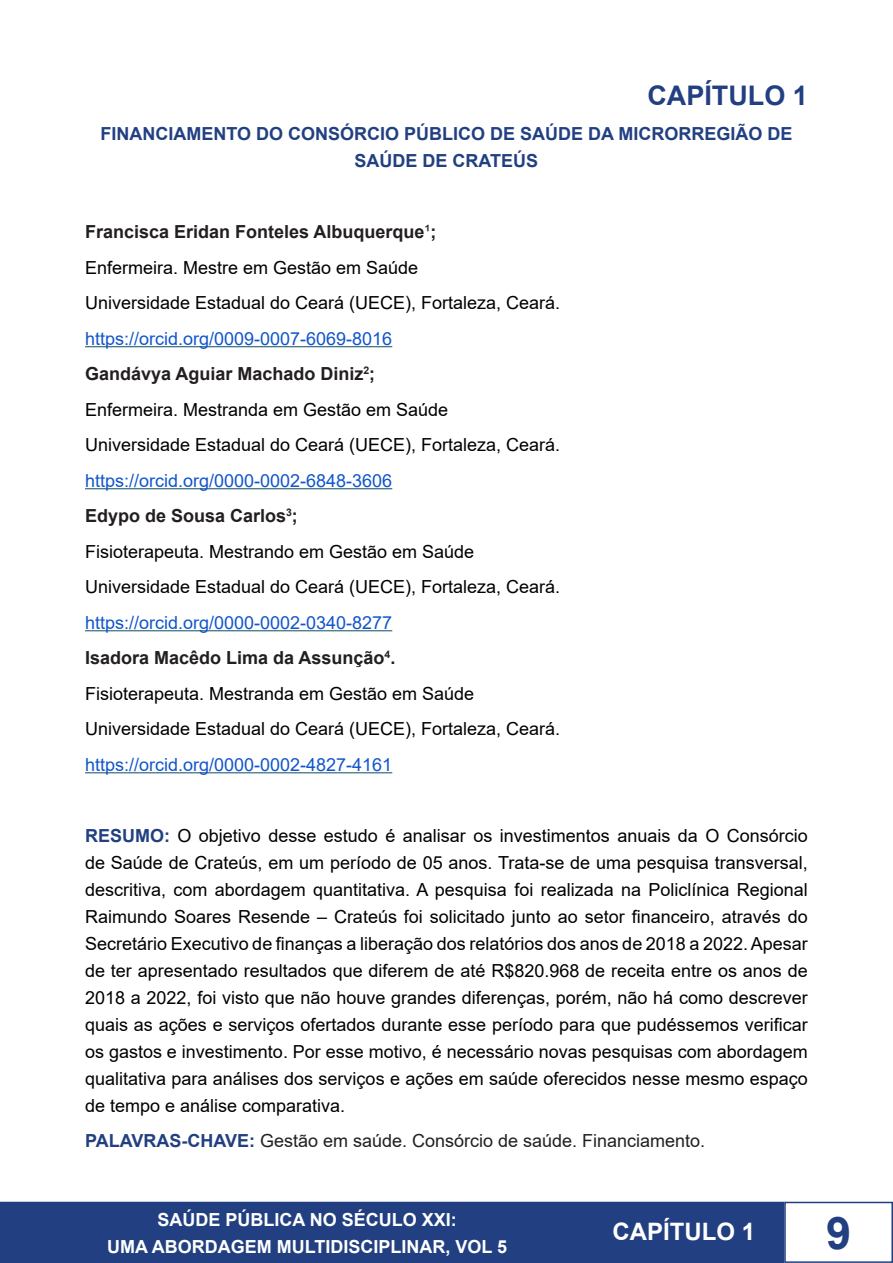
<style>
.page{position:relative;width:893px;height:1263px;background:#fff}
.page>*{position:absolute;margin:0;border:0;box-sizing:border-box;transform-origin:0 0}
.t1{font:700 45px "Arial";color:#224081}
.t2{font:700 27px "Arial";color:#224081}
.t3{font:700 24px "Arial";color:#fff}
.t4{font:18px/27px "Arial";color:#000;text-align:justify}
.t5{font:18px "Arial";color:#15c}
.t6{font:700 18px "Arial";color:#231f20}
.t7{font:700 18px/27px "Arial";color:#224081;text-align:center}
.t8{font:18px "Arial";color:#231f20}
.t9{font:700 18px/27px "Arial";color:#fff;text-align:center}
.s1{font-weight:400}
.s2{font-weight:700;color:#224081}
</style>
<div class="page">
<div style="left:1px;top:1202px;width:782px;height:60px;background:#224081"></div>
<div style="left:0;top:1202px;width:784px;height:61px;border:2px solid #224081"></div>
<div style="left:784px;top:1202px;width:109px;height:61px;border:2px solid #224081"></div>
<svg style="left:0;top:1204px;width:1px;height:59px"></svg>
<hr style="left:85px;top:346px;width:307px;height:1px;background:#467886">
<hr style="left:85px;top:488px;width:307px;height:1px;background:#467886">
<hr style="left:85px;top:630px;width:307px;height:1px;background:#467886">
<hr style="left:85px;top:772px;width:307px;height:1px;background:#467886">
<p class="t2" style="left:647px;top:76px;width:162px">CAPÍTULO 1</p>
<p class="t7" style="left:100px;top:121px;width:694px">FINANCIAMENTO DO CONSÓRCIO PÚBLICO DE SAÚDE DA MICRORREGIÃO DE<br>SAÚDE DE CRATEÚS</p>
<p class="t6" style="left:85px;top:219px;width:353px">Francisca Eridan Fonteles Albuquerque<span class="s1">¹</span>;</p>
<p class="t4" style="left:85px;top:254px;width:335px">Enfermeira. Mestre em Gestão em Saúde</p>
<p class="t4" style="left:85px;top:289px;width:477px">Universidade Estadual do Ceará (UECE), Fortaleza, Ceará.</p>
<p class="t5" style="left:85px;top:326px;width:309px">https://orcid.org/0009-0007-6069-8016</p>
<p class="t6" style="left:85px;top:361px;width:292px">Gandávya Aguiar Machado Diniz<sup>2</sup>;</p>
<p class="t4" style="left:85px;top:396px;width:365px">Enfermeira. Mestranda em Gestão em Saúde</p>
<p class="t4" style="left:85px;top:431px;width:477px">Universidade Estadual do Ceará (UECE), Fortaleza, Ceará.</p>
<p class="t5" style="left:85px;top:468px;width:309px">https://orcid.org/0000-0002-6848-3606</p>
<p class="t6" style="left:85px;top:503px;width:214px">Edypo de Sousa Carlos<sup>3</sup>;</p>
<p class="t4" style="left:85px;top:538px;width:391px">Fisioterapeuta. Mestrando em Gestão em Saúde</p>
<p class="t4" style="left:85px;top:573px;width:477px">Universidade Estadual do Ceará (UECE), Fortaleza, Ceará.</p>
<p class="t5" style="left:85px;top:610px;width:309px">https://orcid.org/0000-0002-0340-8277</p>
<p class="t6" style="left:85px;top:645px;width:312px">Isadora Macêdo Lima da Assunção<sup>4</sup>.</p>
<p class="t4" style="left:85px;top:680px;width:391px">Fisioterapeuta. Mestranda em Gestão em Saúde</p>
<p class="t4" style="left:85px;top:715px;width:477px">Universidade Estadual do Ceará (UECE), Fortaleza, Ceará.</p>
<p class="t5" style="left:85px;top:752px;width:309px">https://orcid.org/0000-0002-4827-4161</p>
<p class="t4" style="left:85px;top:822px;width:724px"><span class="s2">RESUMO:</span> O objetivo desse estudo é analisar os investimentos anuais da O Consórcio de Saúde de Crateús, em um período de 05 anos. Trata-se de uma pesquisa transversal, descritiva, com abordagem quantitativa. A pesquisa foi realizada na Policlínica Regional Raimundo Soares Resende – Crateús foi solicitado junto ao setor financeiro, através do Secretário Executivo de finanças a liberação dos relatórios dos anos de 2018 a 2022. Apesar de ter apresentado resultados que diferem de até R$820.968 de receita entre os anos de 2018 a 2022, foi visto que não houve grandes diferenças, porém, não há como descrever quais as ações e serviços ofertados durante esse período para que pudéssemos verificar os gastos e investimento. Por esse motivo, é necessário novas pesquisas com abordagem qualitativa para análises dos serviços e ações em saúde oferecidos nesse mesmo espaço de tempo e análise comparativa.</p>
<p class="t8" style="left:85px;top:1129px;width:622px"><span class="s2">PALAVRAS-CHAVE:</span> Gestão em saúde. Consórcio de saúde. Financiamento.</p>
<p class="t9" style="left:107px;top:1206px;width:401px">SAÚDE PÚBLICA NO SÉCULO XXI:<br>UMA ABORDAGEM MULTIDISCIPLINAR, VOL 5</p>
<h3 class="t3" style="left:612px;top:1215px;width:144px">CAPÍTULO 1</h3>
<h1 class="t1" style="left:826px;top:1201px;width:27px">9</h1>
</div>
